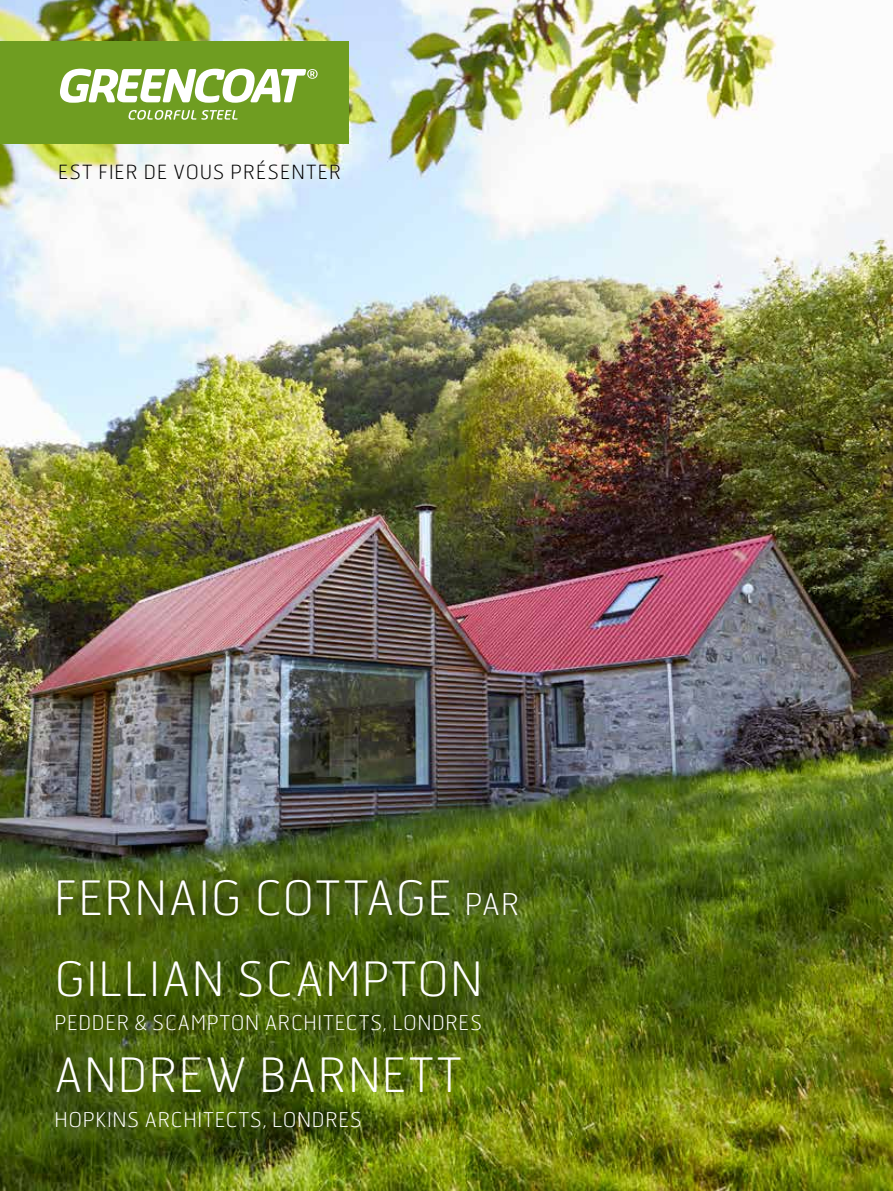
<style>
.page{position:relative;width:893px;height:1191px;background:#fff}
.page>*{position:absolute;margin:0;border:0;box-sizing:border-box;transform-origin:0 0}
.t1{font:100 47.25px/81.3px "Hermes FB";letter-spacing:.035em;color:#fff}
.t2{font:100 20.4px "Hermes FB";letter-spacing:.04em;color:#fff}
.t3{font:100 19.5px "Hermes FB";letter-spacing:.065em;color:#000}
.s1{font-size:30px}
</style>
<div class="page">
<img style="left:0;top:0;width:893px;height:1191px">
<div style="left:0;top:41px;width:348px;height:102px;background:#6f9d21"></div>
<div style="left:51px;top:871px;width:474px;height:52px;background:#000;opacity:.65"></div>
<svg style="left:60px;top:69px;width:258px;height:34px"></svg>
<svg style="left:129px;top:110px;width:109px;height:10px"></svg>
<div style="left:49px;top:151px;width:307px;height:45px;background:#fff;opacity:.49"></div>
<p class="t3" style="left:58px;top:159px;width:285px">EST FIER DE VOUS PRÉSENTER</p>
<h1 class="t1" style="left:54px;top:855px;width:467px">FERNAIG COTTAGE <span class="s1">PAR<br></span>GILLIAN SCAMPTON</h1>
<p class="t2" style="left:54px;top:1010px;width:429px">PEDDER &amp; SCAMPTON ARCHITECTS, LONDRES</p>
<h1 class="t1" style="left:54px;top:1033px;width:408px">ANDREW BARNETT</h1>
<p class="t2" style="left:54px;top:1106px;width:309px">HOPKINS ARCHITECTS, LONDRES</p>
</div>
